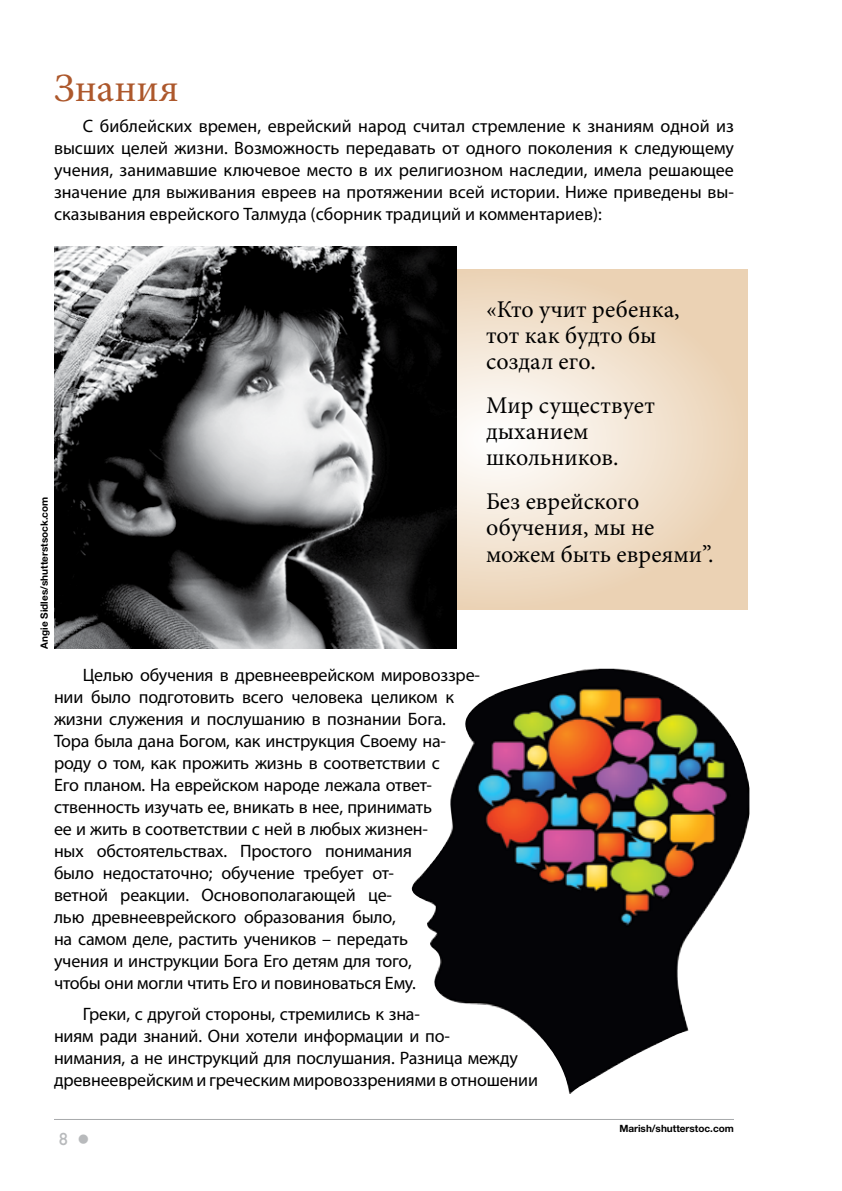
<style>
.page{position:relative;width:842px;height:1191px;background:#fff}
.page>*{position:absolute;margin:0;border:0;box-sizing:border-box;transform-origin:0 0}
.t1{font:40px "Minion Pro";color:#ad582c}
.t2{font:24px/26px "Minion Pro";color:#000}
.t3{font:18px/22px "Myriad Pro";letter-spacing:-.01em;color:#000}
.t4{font:500 16px "Futura";color:#b8babc}
.t5{font:700 10px "Helvetica Neue LT Std";color:#000}
</style>
<div class="page">
<hr style="left:54px;top:1119px;width:680px;height:1px;background:#a7a9ac">
<svg style="left:456px;top:269px;width:291px;height:340px;background:#eeddc9"></svg>
<img style="left:54px;top:246px;width:402px;height:402px">
<img style="left:412px;top:669px;width:337px;height:425px">
<h1 class="t1" style="left:54px;top:62px;width:126px">Знания</h1>
<p class="t3" style="left:54px;top:115px;width:681px;text-align:justify;text-indent:29px">С библейских времен, еврейский народ считал стремление к знаниям одной из высших целей жизни. Возможность передавать от одного поколения к следующему учения, занимавшие ключевое место в их религиозном наследии, имела решающее значение для выживания евреев на протяжении всей истории. Ниже приведены вы&shy;сказывания еврейского Талмуда (сборник традиций и комментариев):</p>
<p class="t5" style="left:38px;top:648px;width:154px;rotate:-90deg">Angie Sidles/shutterstsock.com</p>
<h2 class="t2" style="left:486px;top:297px;width:195px">«Кто учит ребенка, тот как будто бы создал его.</h2>
<h2 class="t2" style="left:486px;top:393px;width:171px">Мир существует дыханием школьников.</h2>
<h2 class="t2" style="left:486px;top:489px;width:229px">Без еврейского обучения, мы не можем быть евреями”.</h2>
<p class="t3" style="left:54px;top:663px;width:427px;text-indent:29px">Целью обучения в древнееврейском мировоззре&shy;нии было подготовить всего человека целиком к жизни служения и послушанию в познании Бога.<br>Тора была дана Богом, как инструкция Своему на&shy;роду о том, как прожить жизнь в соответствии с<br>Его планом. На еврейском народе лежала ответ&shy;ственность изучать ее, вникать в нее, принимать<br>ее и жить в соответствии с ней в любых жизнен-<br>ных обстоятельствах. Простого понимания<br>было недостаточно; обучение требует от-<br>ветной реакции. Основополагающей це-<br>лью древнееврейского образования было,<br>на самом деле, растить учеников – передать<br>учения и инструкции Бога Его детям для того,<br>чтобы они могли чтить Его и повиноваться Ему.</p>
<p class="t3" style="left:54px;top:1002px;width:486px;text-indent:29px">Греки, с другой стороны, стремились к зна-<br>ниям ради знаний. Они хотели информации и по-<br>нимания, а не инструкций для послушания. Разница между древнееврейским и греческим мировоззрениями в отношении</p>
<p class="t4" style="left:59px;top:1128px;width:32px">8 ●</p>
<p class="t5" style="left:619px;top:1121px;width:116px">Marish/shutterstoc.com</p>
</div>
